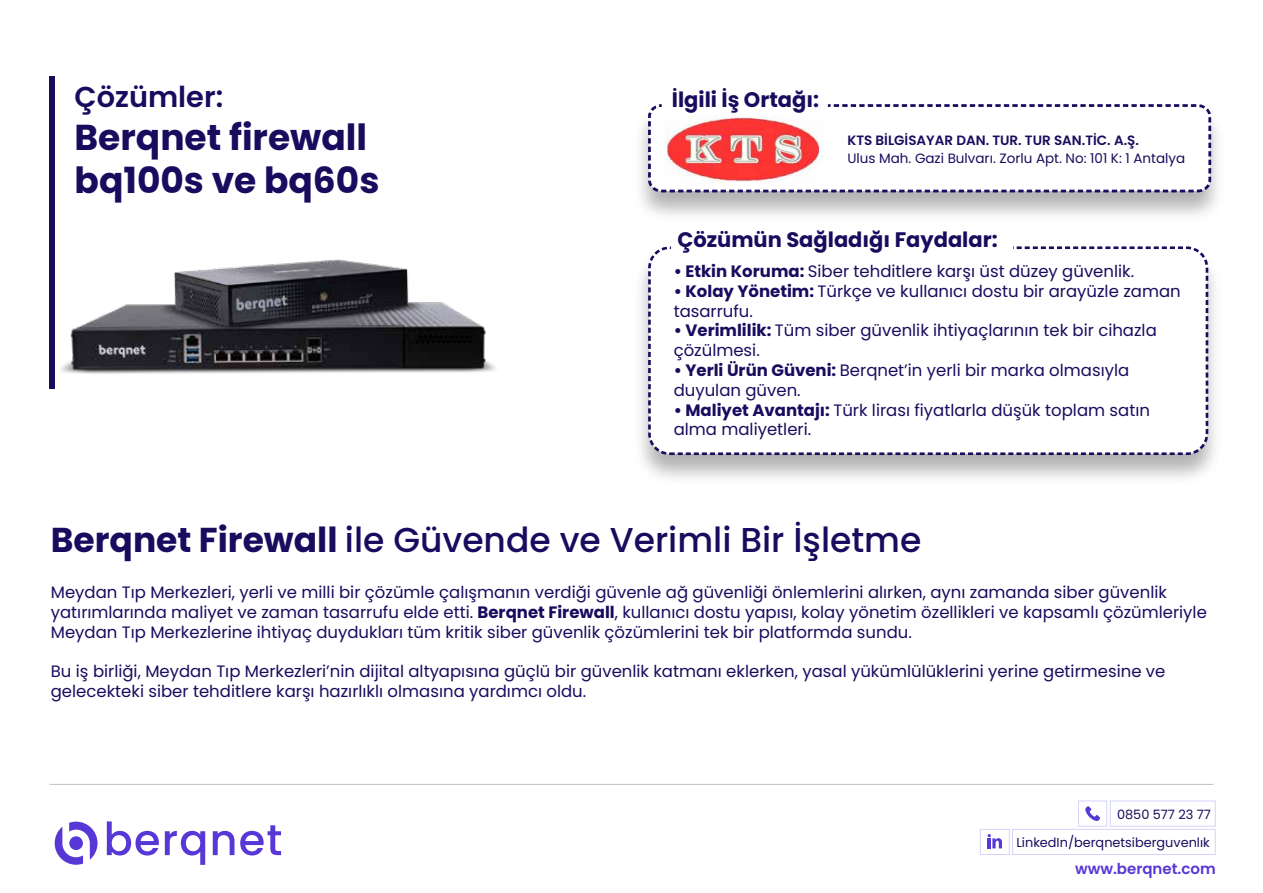
<style>
.page{position:relative;width:1263px;height:893px;background:#fff}
.page>*{position:absolute;margin:0;border:0;box-sizing:border-box;transform-origin:0 0}
.t1{font:700 36px/43.2px "Poppins";color:#1a0b5e}
.t2{font:500 34.5px "Poppins";color:#1a0b5e}
.t3{font:600 28.8px "Poppins";color:#1a0b5e}
.t4{font:700 21px "Poppins";color:#1a0b5e}
.t5{font:16.5px/19.8px "Poppins";color:#1a0b5e}
.t6{font:600 15px "Poppins";color:#5737d5}
.t7{font:13.5px "Poppins";color:#1a0b5e}
.t8{font:600 13.5px "Poppins";color:#1a0b5e}
.t9{font:12.9px "Poppins";color:#1a0b5e}
.s1{font-weight:700}
</style>
<div class="page">
<img style="left:49px;top:231px;width:447px;height:158px">
<div style="left:50px;top:76px;width:5px;height:313px;background:#1a0b5e"></div>
<img style="left:641px;top:250px;width:574px;height:228px">
<div style="left:649px;top:247px;width:558px;height:207px;background:#fff;border-radius:20px"></div>
<div style="left:648px;top:246px;width:560px;height:209px;border:3px dashed #1a0b5e;border-radius:20px"></div>
<div style="left:671px;top:230px;width:341px;height:28px;background:#fff"></div>
<hr style="left:50px;top:784px;width:1163px;height:1px;background:#c1c1c1">
<svg style="left:1085px;top:806px;width:15px;height:15px"></svg>
<svg style="left:988px;top:834px;width:14px;height:14px"></svg>
<svg style="left:55px;top:822px;width:43px;height:43px"></svg>
<svg style="left:107px;top:821px;width:52px;height:34px"></svg>
<svg style="left:165px;top:831px;width:40px;height:34px"></svg>
<svg style="left:213px;top:831px;width:21px;height:24px"></svg>
<svg style="left:240px;top:825px;width:41px;height:30px"></svg>
<svg style="left:647px;top:104px;width:565px;height:90px"></svg>
<svg style="left:656px;top:104px;width:8px;height:5px"></svg>
<img style="left:662px;top:116px;width:162px;height:68px">
<h3 class="t3" style="left:75px;top:80px;width:150px">Çözümler:</h3>
<h1 class="t1" style="left:75px;top:116px;width:306px">Berqnet firewall bq100s ve bq60s</h1>
<p class="t4" style="left:672px;top:87px;width:149px">İlgili İş Ortağı:</p>
<p class="t8" style="left:847px;top:133px;width:293px">KTS BİLGİSAYAR DAN. TUR. TUR SAN.TİC. A.Ş.</p>
<p class="t7" style="left:847px;top:151px;width:339px">Ulus Mah. Gazi Bulvarı. Zorlu Apt. No: 101 K: 1 Antalya</p>
<p class="t4" style="left:677px;top:227px;width:322px">Çözümün Sağladığı Faydalar:</p>
<p class="t5" style="left:674px;top:261px;width:462px"><span class="s1">• Etkin Koruma:</span> Siber tehditlere karşı üst düzey güvenlik.</p>
<p class="t5" style="left:674px;top:281px;width:508px"><span class="s1">• Kolay Yönetim:</span> Türkçe ve kullanıcı dostu bir arayüzle zaman tasarrufu.</p>
<p class="t5" style="left:674px;top:321px;width:485px"><span class="s1">• Verimlilik:</span> Tüm siber güvenlik ihtiyaçlarının tek bir cihazla çözülmesi.</p>
<p class="t5" style="left:674px;top:360px;width:457px"><span class="s1">• Yerli Ürün Güveni:</span> Berqnet’in yerli bir marka olmasıyla duyulan güven.</p>
<p class="t5" style="left:674px;top:400px;width:478px"><span class="s1">• Maliyet Avantajı:</span> Türk lirası fiyatlarla düşük toplam satın alma maliyetleri.</p>
<h2 class="t2" style="left:51px;top:520px;width:872px"><span class="s1">Berqnet Firewall</span> ile Güvende ve Verimli Bir İşletme</h2>
<p class="t5" style="left:51px;top:582px;width:1157px">Meydan Tıp Merkezleri, yerli ve milli bir çözümle çalışmanın verdiği güvenle ağ güvenliği önlemlerini alırken, aynı zamanda siber güvenlik yatırımlarında maliyet ve zaman tasarrufu elde etti. <span class="s1">Berqnet Firewall</span>, kullanıcı dostu yapısı, kolay yönetim özellikleri ve kapsamlı çözümleriyle<br>Meydan Tıp Merkezlerine ihtiyaç duydukları tüm kritik siber güvenlik çözümlerini tek bir platformda sundu.</p>
<p class="t5" style="left:51px;top:662px;width:1116px">Bu iş birliği, Meydan Tıp Merkezleri’nin dijital altyapısına güçlü bir güvenlik katmanı eklerken, yasal yükümlülüklerini yerine getirmesine ve gelecekteki siber tehditlere karşı hazırlıklı olmasına yardımcı oldu.</p>
<p class="t9" style="left:1117px;top:807px;width:95px">0850 577 23 77</p>
<p class="t9" style="left:1016px;top:835px;width:195px">LinkedIn/berqnetsiberguvenlık</p>
<p class="t6" style="left:1075px;top:860px;width:142px">www.berqnet.com</p>
</div>
